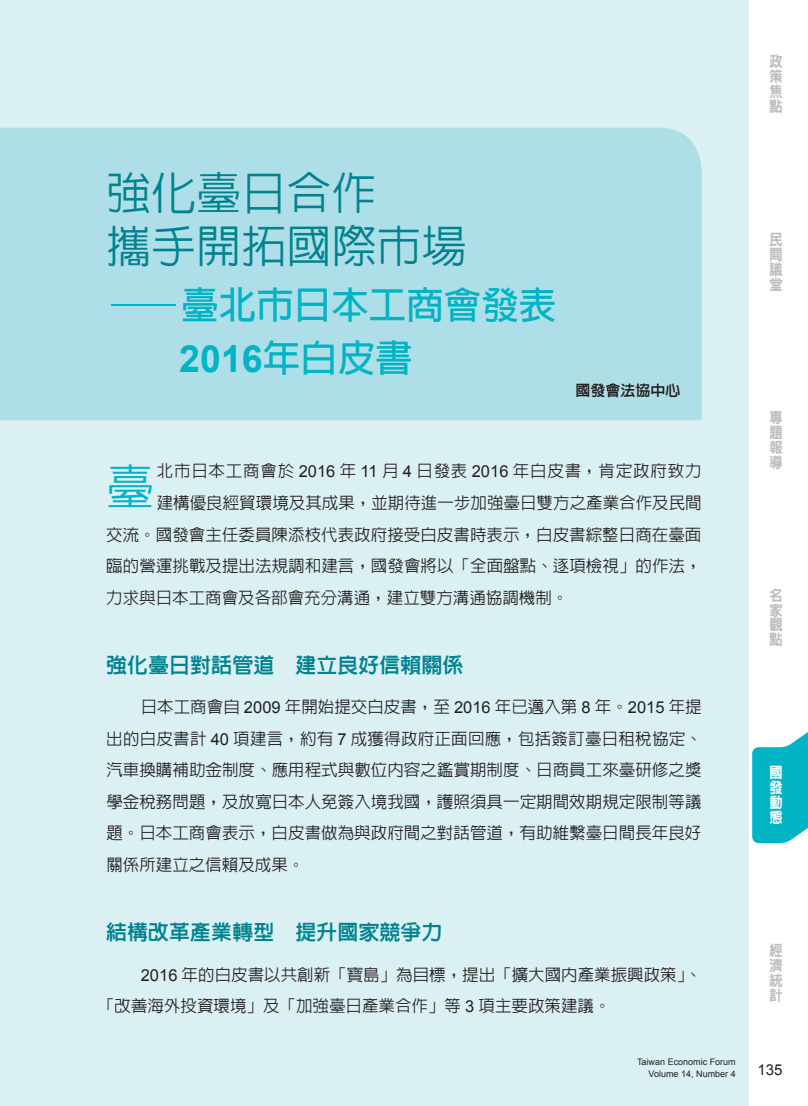
<style>
.page{position:relative;width:808px;height:1106px;background:#fff}
.page>*{position:absolute;margin:0;border:0;box-sizing:border-box;transform-origin:0 0}
.t1{font:500 48px "AR Hei B5";color:#00b3c5}
.t2{font:500 45px/53.6px "AR Hei B5";color:#00828f}
.t3{font:700 37.5px "AR Hei B5";color:#00b3c5;scale:2 1}
.t4{font:700 37.5px "Arial";color:#00b3c5}
.t5{font:800 21px "AR Hei B5";color:#00828f}
.t6{font:500 16.5px/31.5px "AR Hei B5";color:#231f20;text-align:justify}
.t7{font:500 16.5px "AR Hei B5";letter-spacing:.05em;color:#231f20}
.t8{font:800 15px "AR Hei B5";color:#231f20}
.t9{font:15px "Arial";color:#231f20}
.t10{font:800 14.85px/14.9px "AR Hei B5";color:#bcbdc0;text-align:justify;scale:.89 1}
.t11{font:800 14.85px/14.9px "AR Hei B5";color:#fff;text-align:justify;scale:.89 1}
.t12{font:9px/12px "Arial";color:#231f20;text-align:right}
.s1{font-family:"AR Hei B5"}
.s2{font-family:"Arial";font-weight:400}
</style>
<div class="page">
<svg style="left:752px;top:732px;width:56px;height:111px;background:#24bdcd"></svg>
<div style="left:0;top:0;width:748px;height:1106px;background:#daf0f3"></div>
<div style="left:0;top:128px;width:702px;height:292px;background:#aedfe8"></div>
<h2 class="t2" style="left:106px;top:166px;width:361px">強化臺日合作<br>攜手開拓國際市場</h2>
<h3 class="t3" style="left:106px;top:286px;width:226px">—臺北市日本工商會發表</h3>
<h3 class="t4" style="left:179px;top:334px;width:235px">2016<span class="s1">年白皮書</span></h3>
<p class="t8" style="left:575px;top:383px;width:106px">國發會法協中心</p>
<h1 class="t1" style="left:106px;top:463px;width:49px">臺</h1>
<p class="t7" style="left:157px;top:463px;width:546px">北市日本工商會於 <span class="s2">2016</span> 年 <span class="s2">11</span> 月 <span class="s2">4</span> 日發表 <span class="s2">2016</span> 年白皮書，肯定政府致力</p>
<p class="t6" style="left:157px;top:487px;width:547px">建構優良經貿環境及其成果，並期待進一步加強臺日雙方之產業合作及民間</p>
<p class="t6" style="left:106px;top:518px;width:597px">交流。國發會主任委員陳添枝代表政府接受白皮書時表示，白皮書綜整日商在臺面</p>
<p class="t6" style="left:106px;top:550px;width:597px">臨的營運挑戰及提出法規調和建言，國發會將以「全面盤點、逐項檢視」的作法，</p>
<p class="t6" style="left:106px;top:581px;width:464px">力求與日本工商會及各部會充分溝通，建立雙方溝通協調機制。</p>
<p class="t5" style="left:106px;top:654px;width:358px">強化臺日對話管道　建立良好信賴關係</p>
<p class="t6" style="left:106px;top:691px;width:597px;text-indent:34px">日本工商會自 <span class="s2">2009</span> 年開始提交白皮書，至 <span class="s2">2016</span> 年已邁入第 <span class="s2">8</span> 年。<span class="s2">2015</span> 年提出的白皮書計 <span class="s2">40</span> 項建言，約有 <span class="s2">7</span> 成獲得政府正面回應，包括簽訂臺日租稅協定、汽車換購補助金制度、應用程式與數位內容之鑑賞期制度、日商員工來臺研修之獎學金稅務問題，及放寬日本人免簽入境我國，護照須具一定期間效期規定限制等議題。日本工商會表示，白皮書做為與政府間之對話管道，有助維繫臺日間長年良好關係所建立之信賴及成果。</p>
<p class="t5" style="left:106px;top:922px;width:337px">結構改革產業轉型　提升國家競爭力</p>
<p class="t6" style="left:98px;top:958px;width:605px;text-indent:43px"><span class="s2">2016</span> 年的白皮書以共創新「寶島」為目標，提出「擴大國內產業振興政策」、「改善海外投資環境」及「加強臺日產業合作」等 <span class="s2">3</span> 項主要政策建議。</p>
<p class="t12" style="left:637px;top:1055px;width:100px">Taiwan Economic Forum<br>Volume 14, Number 4</p>
<p class="t10" style="left:769px;top:54px;width:16px">政策焦點</p>
<p class="t10" style="left:769px;top:232px;width:16px">民間議堂</p>
<p class="t10" style="left:769px;top:410px;width:16px">專題報導</p>
<p class="t10" style="left:769px;top:587px;width:16px">名家觀點</p>
<p class="t11" style="left:769px;top:765px;width:16px">國發動態</p>
<p class="t10" style="left:769px;top:943px;width:16px">經濟統計</p>
<p class="t9" style="left:757px;top:1059px;width:27px">135</p>
</div>
